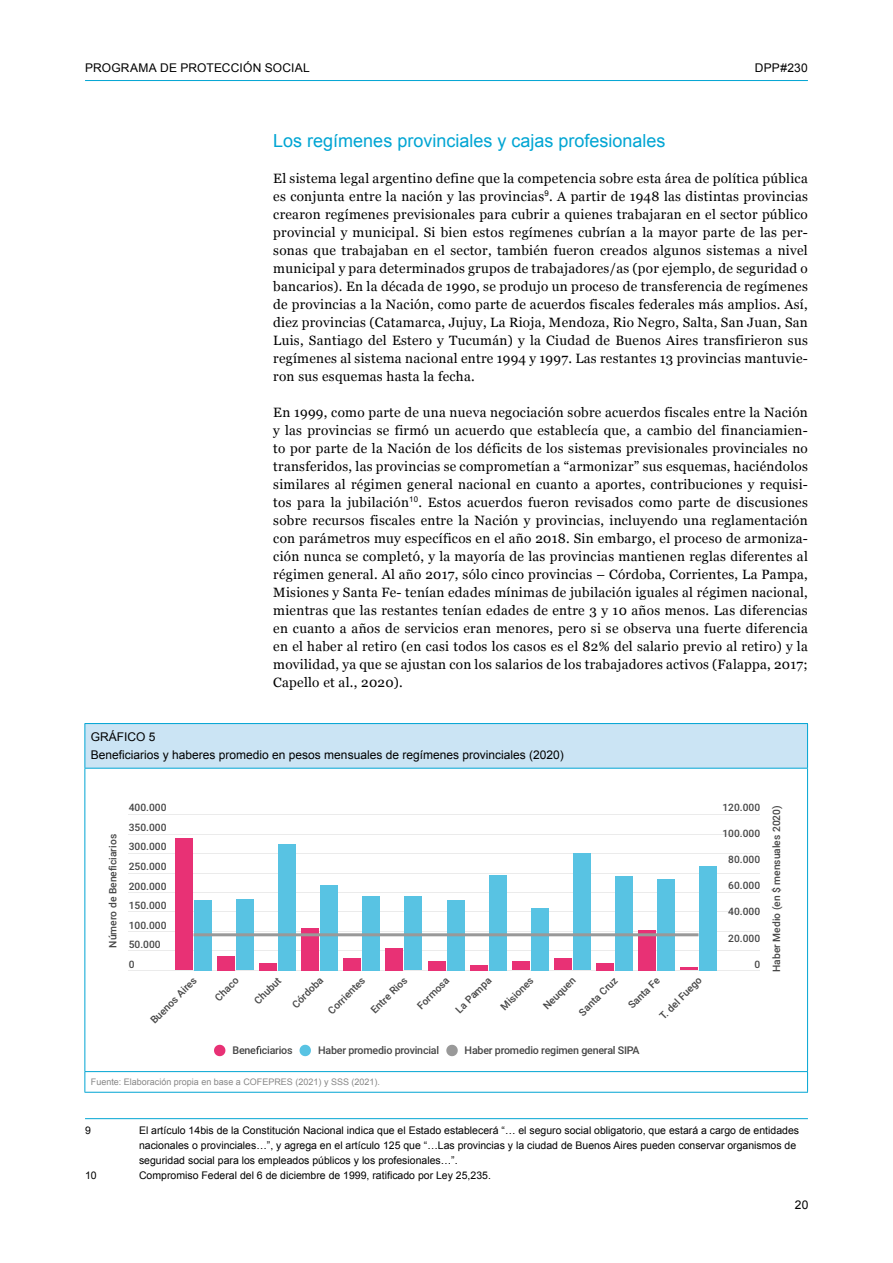
<style>
.page{position:relative;width:893px;height:1263px;background:#fff}
.page>*{position:absolute;margin:0;border:0;box-sizing:border-box;transform-origin:0 0}
.t1{font:18px "Arial";color:#00a5d3}
.t2{font:13.5px/18px "Georgia";letter-spacing:.02em;color:#000;text-align:justify}
.t3{font:12px/18px "Arial";color:#000}
.t4{font:500 10.65px "Roboto";letter-spacing:-.02em;color:#464646}
.t5{font:10.5px/15px "Arial";color:#000}
.t6{font:500 10.2px "Roboto";color:#464646}
.t7{font:9px "Arial";color:#878787}
</style>
<div class="page">
<hr style="left:85px;top:80px;width:723px;height:1px;background:#00a5d3">
<hr style="left:85px;top:1118px;width:723px;height:1px;background:#00a5d3">
<hr style="left:129px;top:970px;width:631px;height:1px;background:#ebebeb">
<hr style="left:129px;top:950px;width:631px;height:1px;background:#ebebeb">
<hr style="left:129px;top:931px;width:631px;height:1px;background:#ebebeb">
<hr style="left:129px;top:911px;width:631px;height:1px;background:#ebebeb">
<hr style="left:129px;top:892px;width:631px;height:1px;background:#ebebeb">
<hr style="left:129px;top:873px;width:631px;height:1px;background:#ebebeb">
<hr style="left:129px;top:853px;width:631px;height:1px;background:#ebebeb">
<hr style="left:129px;top:834px;width:631px;height:1px;background:#ebebeb">
<hr style="left:129px;top:814px;width:631px;height:1px;background:#ebebeb">
<div style="left:175px;top:838px;width:18px;height:132px;background:#e83175"></div>
<div style="left:217px;top:956px;width:18px;height:14px;background:#e83175"></div>
<div style="left:259px;top:963px;width:18px;height:7px;background:#e83175"></div>
<div style="left:302px;top:928px;width:17px;height:42px;background:#e83175"></div>
<div style="left:344px;top:958px;width:17px;height:12px;background:#e83175"></div>
<div style="left:386px;top:948px;width:17px;height:22px;background:#e83175"></div>
<div style="left:428px;top:961px;width:17px;height:9px;background:#e83175"></div>
<div style="left:470px;top:965px;width:17px;height:5px;background:#e83175"></div>
<div style="left:512px;top:961px;width:17px;height:9px;background:#e83175"></div>
<div style="left:554px;top:959px;width:18px;height:11px;background:#e83175"></div>
<div style="left:596px;top:963px;width:18px;height:7px;background:#e83175"></div>
<div style="left:638px;top:930px;width:18px;height:40px;background:#e83175"></div>
<hr style="left:680px;top:967px;width:18px;height:3px;background:#e83175">
<div style="left:194px;top:900px;width:18px;height:70px;background:#58c3e3"></div>
<div style="left:236px;top:899px;width:18px;height:71px;background:#58c3e3"></div>
<div style="left:278px;top:844px;width:18px;height:126px;background:#58c3e3"></div>
<div style="left:320px;top:885px;width:18px;height:85px;background:#58c3e3"></div>
<div style="left:363px;top:896px;width:17px;height:74px;background:#58c3e3"></div>
<div style="left:405px;top:896px;width:17px;height:74px;background:#58c3e3"></div>
<div style="left:447px;top:900px;width:17px;height:70px;background:#58c3e3"></div>
<div style="left:489px;top:875px;width:17px;height:95px;background:#58c3e3"></div>
<div style="left:531px;top:908px;width:17px;height:62px;background:#58c3e3"></div>
<div style="left:573px;top:854px;width:18px;height:116px;background:#58c3e3"></div>
<div style="left:615px;top:876px;width:18px;height:94px;background:#58c3e3"></div>
<div style="left:657px;top:879px;width:18px;height:91px;background:#58c3e3"></div>
<div style="left:699px;top:866px;width:18px;height:104px;background:#58c3e3"></div>
<svg style="left:194px;top:933px;width:504px;height:3px;background:#9b9fa1"></svg>
<svg style="left:214px;top:1045px;width:11px;height:11px"></svg>
<svg style="left:256px;top:1046px;width:5px;height:8px"></svg>
<svg style="left:300px;top:1045px;width:11px;height:11px"></svg>
<svg style="left:446px;top:1045px;width:12px;height:11px"></svg>
<div style="left:85px;top:723px;width:722px;height:45px;background:#cbe4f4"></div>
<hr style="left:84px;top:723px;width:724px;height:1px;background:#00a5d3">
<hr style="left:84px;top:724px;width:1px;height:44px;background:#00a5d3">
<hr style="left:807px;top:724px;width:1px;height:44px;background:#00a5d3">
<hr style="left:84px;top:768px;width:724px;height:1px;background:#00a5d3">
<hr style="left:84px;top:768px;width:1px;height:303px;background:#00a5d3">
<hr style="left:807px;top:768px;width:1px;height:303px;background:#00a5d3">
<hr style="left:84px;top:1071px;width:724px;height:1px;background:#00a5d3">
<svg style="left:84px;top:1072px;width:1px;height:20px"></svg>
<svg style="left:807px;top:1072px;width:1px;height:20px"></svg>
<hr style="left:84px;top:1092px;width:724px;height:1px;background:#00a5d3">
<p class="t3" style="left:85px;top:58px;width:226px">PROGRAMA DE PROTECCIÓN SOCIAL</p>
<p class="t3" style="left:755px;top:58px;width:54px">DPP#230</p>
<h1 class="t1" style="left:273px;top:128px;width:394px">Los regímenes provinciales y cajas profesionales</h1>
<p class="t2" style="left:273px;top:169px;width:536px">El sistema legal argentino define que la competencia sobre esta área de política pública es conjunta entre la nación y las provincias<sup>9</sup>. A partir de 1948 las distintas provincias crearon regímenes previsionales para cubrir a quienes trabajaran en el sector público provincial y municipal. Si bien estos regímenes cubrían a la mayor parte de las per&shy;sonas que trabajaban en el sector, también fueron creados algunos sistemas a nivel municipal y para determinados grupos de trabajadores/as (por ejemplo, de seguridad o bancarios). En la década de 1990, se produjo un proceso de transferencia de regímenes de provincias a la Nación, como parte de acuerdos fiscales federales más amplios. Así, diez provincias (Catamarca, Jujuy, La Rioja, Mendoza, Rio Negro, Salta, San Juan, San Luis, Santiago del Estero y Tucumán) y la Ciudad de Buenos Aires transfirieron sus regímenes al sistema nacional entre 1994 y 1997. Las restantes 13 provincias mantuvie&shy;ron sus esquemas hasta la fecha.</p>
<p class="t2" style="left:273px;top:403px;width:536px">En 1999, como parte de una nueva negociación sobre acuerdos fiscales entre la Nación y las provincias se firmó un acuerdo que establecía que, a cambio del financiamien&shy;to por parte de la Nación de los déficits de los sistemas previsionales provinciales no transferidos, las provincias se comprometían a “armonizar” sus esquemas, haciéndolos similares al régimen general nacional en cuanto a aportes, contribuciones y requisi&shy;tos para la jubilación<sup>10</sup>. Estos acuerdos fueron revisados como parte de discusiones sobre recursos fiscales entre la Nación y provincias, incluyendo una reglamentación con parámetros muy específicos en el año 2018. Sin embargo, el proceso de armoniza&shy;ción nunca se completó, y la mayoría de las provincias mantienen reglas diferentes al régimen general. Al año 2017, sólo cinco provincias – Córdoba, Corrientes, La Pampa, Misiones y Santa Fe- tenían edades mínimas de jubilación iguales al régimen nacional, mientras que las restantes tenían edades de entre 3 y 10 años menos. Las diferencias en cuanto a años de servicios eran menores, pero si se observa una fuerte diferencia en el haber al retiro (en casi todos los casos es el 82% del salario previo al retiro) y la movilidad, ya que se ajustan con los salarios de los trabajadores activos (Falappa, 2017; Capello et al., 2020).</p>
<p class="t3" style="left:91px;top:728px;width:474px">GRÁFICO 5<br>Beneficiarios y haberes promedio en pesos mensuales de regímenes provinciales (2020)</p>
<p class="t6" style="left:129px;top:800px;width:39px">400.000</p>
<p class="t6" style="left:106px;top:947px;width:115px;rotate:-90deg">Número de Beneficiarios</p>
<p class="t6" style="left:129px;top:820px;width:39px">350.000</p>
<p class="t6" style="left:129px;top:839px;width:39px">300.000</p>
<p class="t6" style="left:129px;top:859px;width:39px">250.000</p>
<p class="t6" style="left:129px;top:879px;width:39px">200.000</p>
<p class="t6" style="left:129px;top:898px;width:39px">150.000</p>
<p class="t6" style="left:129px;top:918px;width:39px">100.000</p>
<p class="t6" style="left:129px;top:937px;width:33px">50.000</p>
<p class="t6" style="left:129px;top:957px;width:7px">0</p>
<p class="t6" style="left:147px;top:1016px;width:62px;rotate:-45deg">Buenos Aires</p>
<p class="t6" style="left:212px;top:994px;width:31px;rotate:-45deg">Chaco</p>
<p class="t6" style="left:251px;top:997px;width:34px;rotate:-45deg">Chubut</p>
<p class="t6" style="left:289px;top:1001px;width:40px;rotate:-45deg">Córdoba</p>
<p class="t6" style="left:325px;top:1007px;width:49px;rotate:-45deg">Corrientes</p>
<p class="t6" style="left:368px;top:1006px;width:48px;rotate:-45deg">Entre Rios</p>
<p class="t6" style="left:414px;top:1002px;width:42px;rotate:-45deg">Formosa</p>
<p class="t6" style="left:452px;top:1006px;width:47px;rotate:-45deg">La Pampa</p>
<p class="t6" style="left:497px;top:1003px;width:43px;rotate:-45deg">Misiones</p>
<p class="t6" style="left:540px;top:1003px;width:43px;rotate:-45deg">Neuquen</p>
<p class="t6" style="left:576px;top:1009px;width:52px;rotate:-45deg">Santa Cruz</p>
<p class="t6" style="left:625px;top:1002px;width:41px;rotate:-45deg">Santa Fe</p>
<p class="t6" style="left:656px;top:1012px;width:57px;rotate:-45deg">T. del Fuego</p>
<p class="t4" style="left:232px;top:1043px;width:62px">Bene ciarios</p>
<p class="t4" style="left:318px;top:1043px;width:123px">Haber promedio provincial</p>
<p class="t4" style="left:465px;top:1043px;width:177px">Haber promedio regimen general SIPA</p>
<p class="t7" style="left:91px;top:1076px;width:291px">Fuente: Elaboración propia en base a COFEPRES (2021) y SSS (2021).</p>
<p class="t6" style="left:722px;top:800px;width:39px">120.000</p>
<p class="t6" style="left:722px;top:826px;width:39px">100.000</p>
<p class="t6" style="left:728px;top:853px;width:33px">80.000</p>
<p class="t6" style="left:728px;top:879px;width:33px">60.000</p>
<p class="t6" style="left:728px;top:905px;width:33px">40.000</p>
<p class="t6" style="left:728px;top:931px;width:33px">20.000</p>
<p class="t6" style="left:754px;top:957px;width:7px">0</p>
<p class="t6" style="left:769px;top:972px;width:168px;rotate:-90deg">Haber Medio (en $ mensuales 2020)</p>
<p class="t5" style="left:85px;top:1122px;width:7px">9</p>
<p class="t5" style="left:139px;top:1122px;width:662px">El artículo 14bis de la Constitución Nacional indica que el Estado establecerá “… el seguro social obligatorio, que estará a cargo de entidades nacionales o provinciales…”, y agrega en el artículo 125 que “…Las provincias y la ciudad de Buenos Aires pueden conservar organismos de seguridad social para los empleados públicos y los profesionales…”.</p>
<p class="t5" style="left:85px;top:1167px;width:13px">10</p>
<p class="t5" style="left:139px;top:1167px;width:353px">Compromiso Federal del 6 de diciembre de 1999, ratificado por Ley 25,235.</p>
<p class="t3" style="left:795px;top:1196px;width:15px">20</p>
</div>
